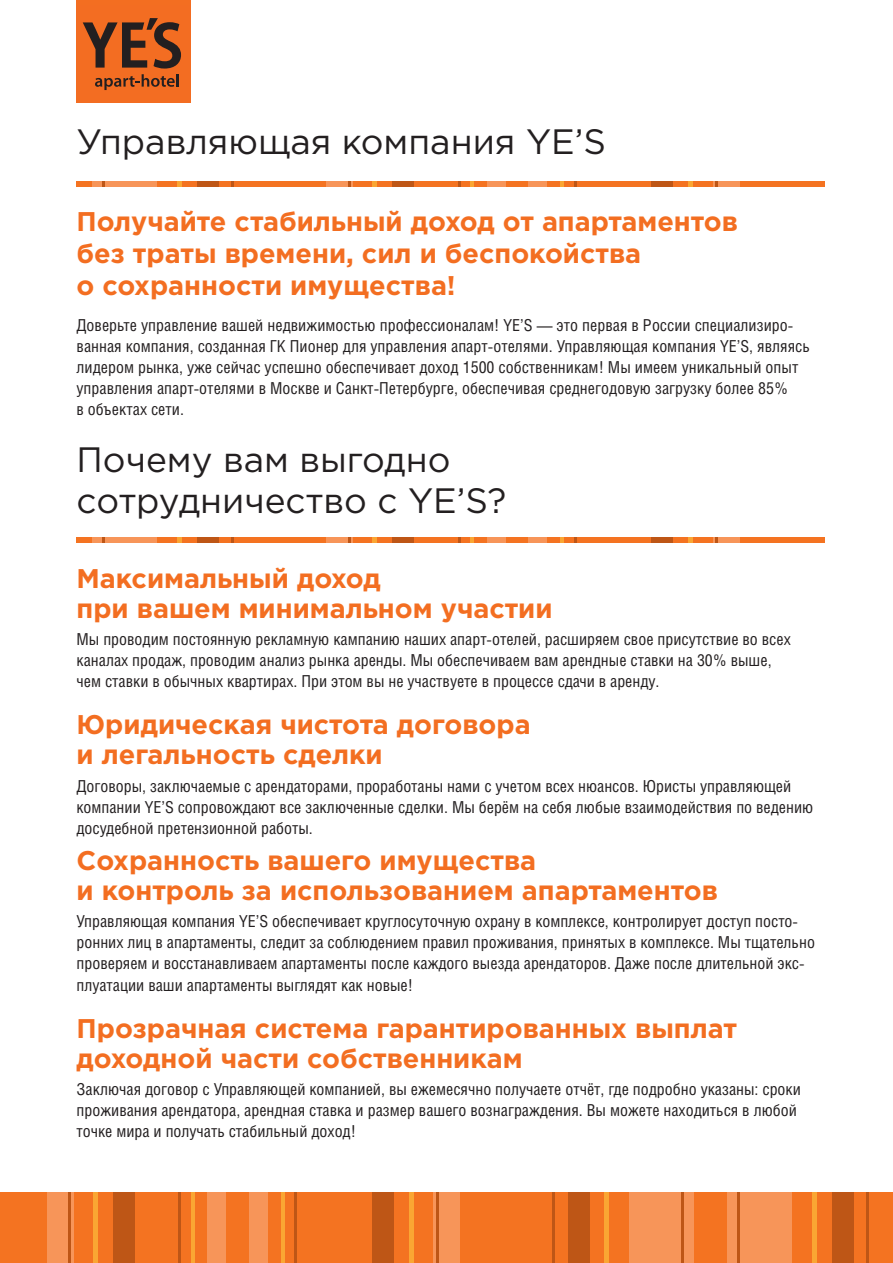
<style>
.page{position:relative;width:893px;height:1263px;background:#fff}
.page>*{position:absolute;margin:0;border:0;box-sizing:border-box;transform-origin:0 0}
.t1{font:35.25px/40.8px "Gotham Pro";color:#231f20}
.t2{font:700 27px/30px "Gotham Pro";color:#f36e21}
.t3{font:16.5px/21px "Helios Cond C";color:#231f20}
</style>
<div class="page">
<div style="left:77px;top:181px;width:748px;height:6px;background:#f47321"></div>
<div style="left:92px;top:181px;width:65px;height:6px;background:#f79559"></div>
<div style="left:197px;top:181px;width:21px;height:6px;background:#be5616"></div>
<svg style="left:177px;top:181px;width:5px;height:6px"></svg>
<div style="left:326px;top:181px;width:27px;height:6px;background:#f79559"></div>
<div style="left:392px;top:181px;width:22px;height:6px;background:#be5616"></div>
<svg style="left:373px;top:181px;width:4px;height:6px"></svg>
<div style="left:487px;top:181px;width:18px;height:6px;background:#f79559"></div>
<svg style="left:458px;top:181px;width:2px;height:6px"></svg>
<svg style="left:470px;top:181px;width:4px;height:6px"></svg>
<svg style="left:348px;top:181px;width:2px;height:6px"></svg>
<svg style="left:232px;top:181px;width:2px;height:6px"></svg>
<svg style="left:102px;top:181px;width:3px;height:6px"></svg>
<div style="left:713px;top:181px;width:26px;height:6px;background:#f79559"></div>
<div style="left:652px;top:181px;width:21px;height:6px;background:#be5616"></div>
<svg style="left:688px;top:181px;width:5px;height:6px"></svg>
<div style="left:529px;top:181px;width:18px;height:6px;background:#f79559"></div>
<svg style="left:574px;top:181px;width:2px;height:6px"></svg>
<svg style="left:560px;top:181px;width:4px;height:6px"></svg>
<svg style="left:715px;top:181px;width:3px;height:6px"></svg>
<div style="left:77px;top:537px;width:748px;height:6px;background:#f47321"></div>
<div style="left:92px;top:537px;width:65px;height:6px;background:#f79559"></div>
<div style="left:197px;top:537px;width:21px;height:6px;background:#be5616"></div>
<svg style="left:177px;top:537px;width:5px;height:6px"></svg>
<div style="left:326px;top:537px;width:27px;height:6px;background:#f79559"></div>
<div style="left:392px;top:537px;width:22px;height:6px;background:#be5616"></div>
<svg style="left:373px;top:537px;width:4px;height:6px"></svg>
<div style="left:487px;top:537px;width:18px;height:6px;background:#f79559"></div>
<svg style="left:458px;top:537px;width:2px;height:6px"></svg>
<svg style="left:470px;top:537px;width:4px;height:6px"></svg>
<svg style="left:348px;top:537px;width:2px;height:6px"></svg>
<svg style="left:232px;top:537px;width:2px;height:6px"></svg>
<svg style="left:102px;top:537px;width:3px;height:6px"></svg>
<div style="left:713px;top:537px;width:26px;height:6px;background:#f79559"></div>
<div style="left:652px;top:537px;width:21px;height:6px;background:#be5616"></div>
<svg style="left:688px;top:537px;width:5px;height:6px"></svg>
<div style="left:529px;top:537px;width:18px;height:6px;background:#f79559"></div>
<svg style="left:574px;top:537px;width:2px;height:6px"></svg>
<svg style="left:560px;top:537px;width:4px;height:6px"></svg>
<svg style="left:715px;top:537px;width:3px;height:6px"></svg>
<div style="left:77px;top:0;width:114px;height:102px;background:#f36e21"></div>
<svg style="left:83px;top:18px;width:98px;height:72px"></svg>
<div style="left:711px;top:1193px;width:182px;height:70px;background:#f47321"></div>
<div style="left:727px;top:1193px;width:65px;height:70px;background:#f79559"></div>
<div style="left:832px;top:1193px;width:21px;height:70px;background:#be5616"></div>
<div style="left:812px;top:1193px;width:5px;height:70px;background:#faa633"></div>
<hr style="left:867px;top:1193px;width:2px;height:70px;background:#be5616">
<hr style="left:737px;top:1193px;width:3px;height:70px;background:#be5616">
<div style="left:0;top:1193px;width:711px;height:70px;background:#f47321"></div>
<div style="left:47px;top:1193px;width:26px;height:70px;background:#f79559"></div>
<div style="left:113px;top:1193px;width:22px;height:70px;background:#be5616"></div>
<div style="left:93px;top:1193px;width:5px;height:70px;background:#faa633"></div>
<div style="left:208px;top:1193px;width:18px;height:70px;background:#f79559"></div>
<hr style="left:179px;top:1193px;width:2px;height:70px;background:#be5616">
<hr style="left:191px;top:1193px;width:3px;height:70px;background:#faa633">
<hr style="left:69px;top:1193px;width:2px;height:70px;background:#be5616">
<div style="left:629px;top:1193px;width:65px;height:70px;background:#f79559"></div>
<div style="left:568px;top:1193px;width:21px;height:70px;background:#be5616"></div>
<div style="left:604px;top:1193px;width:5px;height:70px;background:#faa633"></div>
<div style="left:433px;top:1193px;width:27px;height:70px;background:#f79559"></div>
<div style="left:372px;top:1193px;width:22px;height:70px;background:#be5616"></div>
<div style="left:409px;top:1193px;width:5px;height:70px;background:#faa633"></div>
<div style="left:250px;top:1193px;width:18px;height:70px;background:#f79559"></div>
<hr style="left:295px;top:1193px;width:2px;height:70px;background:#be5616">
<hr style="left:281px;top:1193px;width:3px;height:70px;background:#faa633">
<hr style="left:436px;top:1193px;width:2px;height:70px;background:#be5616">
<hr style="left:552px;top:1193px;width:2px;height:70px;background:#be5616">
<hr style="left:681px;top:1193px;width:3px;height:70px;background:#be5616">
<p class="t1" style="left:77px;top:121px;width:531px">Управляющая компания YE’S</p>
<p class="t2" style="left:77px;top:204px;width:663px;line-height:32.4px">Получайте стабильный доход от апартаментов без траты времени, сил и беспокойства<br>о сохранности имущества!</p>
<p class="t3" style="left:77px;top:315px;width:735px">Доверьте управление вашей недвижимостью профессионалам! YE’S — это первая в России специализиро&shy;ванная компания, созданная ГК Пионер для управления апарт-отелями. Управляющая компания YE’S, являясь лидером рынка, уже сейчас успешно обеспечивает доход 1500 собственникам! Мы имеем уникальный опыт управления апарт-отелями в Москве и Санкт-Петербурге, обеспечивая среднегодовую загрузку более 85%<br>в объектах сети.</p>
<p class="t1" style="left:77px;top:439px;width:431px">Почему вам выгодно сотрудничество с YE’S?</p>
<p class="t2" style="left:77px;top:563px;width:478px">Максимальный доход<br>при вашем минимальном участии</p>
<p class="t3" style="left:77px;top:629px;width:716px">Мы проводим постоянную рекламную кампанию наших апарт-отелей, расширяем свое присутствие во всех каналах продаж, проводим анализ рынка аренды. Мы обеспечиваем вам арендные ставки на 30% выше, чем ставки в обычных квартирах. При этом вы не участвуете в процессе сдачи в аренду.</p>
<p class="t2" style="left:77px;top:709px;width:456px">Юридическая чистота договора и легальность сделки</p>
<p class="t3" style="left:77px;top:775px;width:738px">Договоры, заключаемые с арендаторами, проработаны нами с учетом всех нюансов. Юристы управляющей компании YE’S сопровождают все заключенные сделки. Мы берём на себя любые взаимодействия по ведению досудебной претензионной работы.</p>
<p class="t2" style="left:77px;top:845px;width:643px">Сохранность вашего имущества<br>и контроль за использованием апартаментов</p>
<p class="t3" style="left:77px;top:911px;width:740px">Управляющая компания YE’S обеспечивает круглосуточную охрану в комплексе, контролирует доступ посто&shy;ронних лиц в апартаменты, следит за соблюдением правил проживания, принятых в комплексе. Мы тщательно проверяем и восстанавливаем апартаменты после каждого выезда арендаторов. Даже после длительной экс&shy;плуатации ваши апартаменты выглядят как новые!</p>
<p class="t2" style="left:77px;top:1012px;width:662px">Прозрачная система гарантированных выплат доходной части собственникам</p>
<p class="t3" style="left:77px;top:1078px;width:726px">Заключая договор с Управляющей компанией, вы ежемесячно получаете отчёт, где подробно указаны: сроки проживания арендатора, арендная ставка и размер вашего вознаграждения. Вы можете находиться в любой точке мира и получать стабильный доход!</p>
</div>
